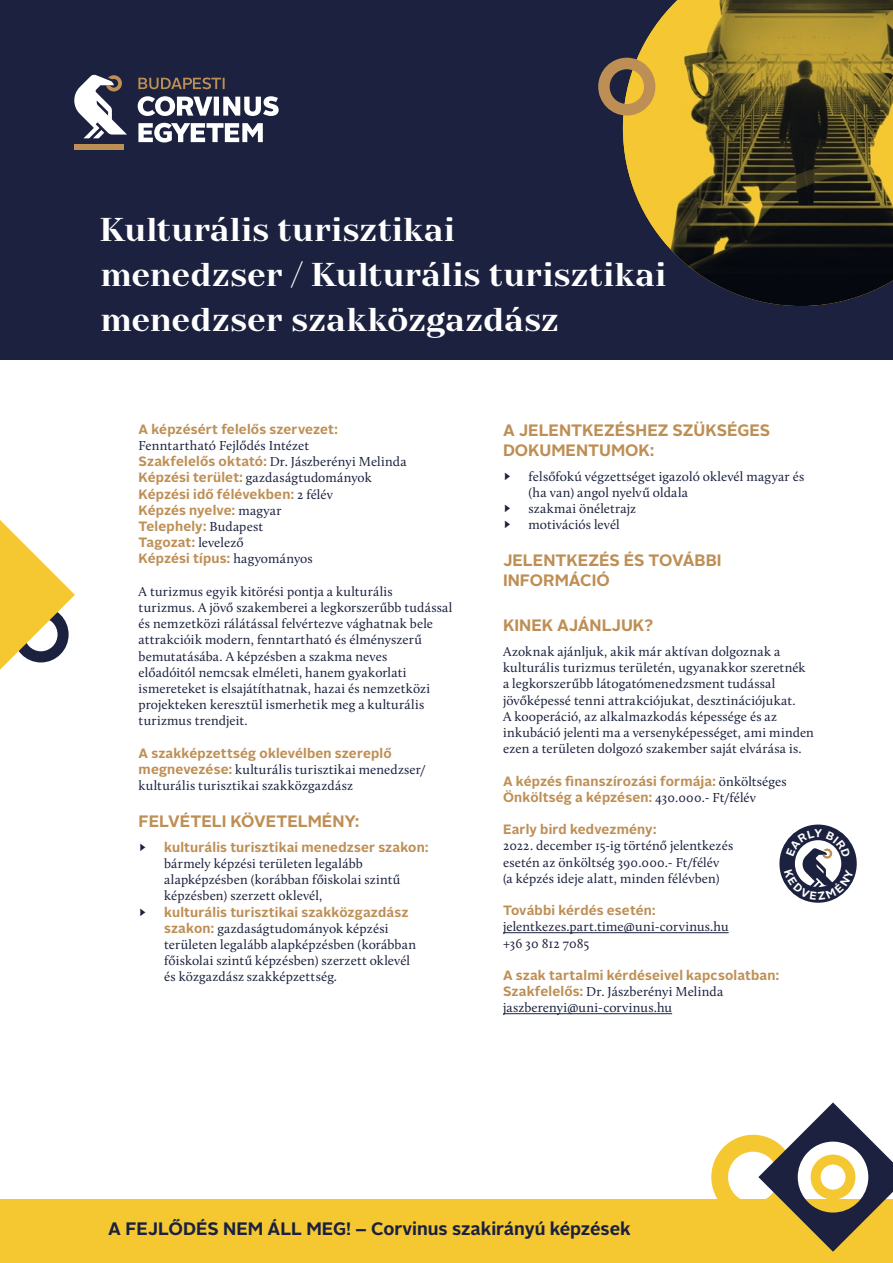
<style>
.page{position:relative;width:893px;height:1263px;background:#fff}
.page>*{position:absolute;margin:0;border:0;box-sizing:border-box;transform-origin:0 0}
.t1{font:700 33px/45px "TT Nooks";letter-spacing:-.01em;color:#fff}
.t2{font:700 18px "Alright Sans";color:#1b213e}
.t3{font:700 16.5px/19.8px "Alright Sans";color:#be8f55}
.t4{font:13.5px/16.2px "Calluna";letter-spacing:.01em;color:#1b213e}
.t5{font:700 13.5px/16.2px "Alright Sans";letter-spacing:.01em;color:#be8f55}
.s1{font-family:"Alright Sans";font-weight:700;color:#be8f55}
.s2{font-family:"Calluna";font-weight:400;color:#1b213e}
</style>
<div class="page">
<div style="left:0;top:1199px;width:893px;height:64px;background:#f5c832"></div>
<svg style="left:711px;top:1102px;width:182px;height:150px"></svg>
<svg style="left:0;top:520px;width:75px;height:150px"></svg>
<hr style="left:503px;top:932px;width:226px;height:1px;background:#1b213e">
<hr style="left:503px;top:1013px;width:169px;height:1px;background:#1b213e">
<div style="left:0;top:0;width:893px;height:359px;background:#1b213e"></div>
<svg style="left:138px;top:78px;width:87px;height:11px"></svg>
<svg style="left:138px;top:96px;width:141px;height:20px"></svg>
<svg style="left:138px;top:123px;width:125px;height:19px"></svg>
<svg style="left:74px;top:74px;width:53px;height:64px"></svg>
<div style="left:74px;top:144px;width:49px;height:6px;background:#be8f55"></div>
<img style="left:623px;top:0;width:270px;height:306px">
<svg style="left:598px;top:58px;width:57px;height:58px"></svg>
<svg style="left:779px;top:824px;width:78px;height:79px"></svg>
<h1 class="t1" style="left:100px;top:208px;width:568px">Kulturális turisztikai<br>menedzser / Kulturális turisztikai menedzser szakközgazdász</h1>
<p class="t5" style="left:139px;top:421px;width:201px">A képzésért felelős szervezet:</p>
<p class="t4" style="left:139px;top:437px;width:270px">Fenntartható Fejlődés Intézet<br><span class="s1">Szakfelelős oktató:</span> Dr. Jászberényi Melinda<br><span class="s1">Képzési terület:</span> gazdaságtudományok</p>
<p class="t5" style="left:139px;top:486px;width:196px">Képzési idő félévekben: <span class="s2">2 félév<br></span>Képzés nyelve: <span class="s2">magyar<br></span>Telephely: <span class="s2">Budapest<br></span>Tagozat: <span class="s2">levelező<br></span>Képzési típus: <span class="s2">hagyományos</span></p>
<p class="t4" style="left:139px;top:583px;width:315px">A turizmus egyik kitörési pontja a kulturális turizmus. A jövő szakemberei a legkorszerűbb tudással és nemzetközi rálátással felvértezve vághatnak bele attrakcióik modern, fenntartható és élményszerű bemutatásába. A képzésben a szakma neves<br>előadóitól nemcsak elméleti, hanem gyakorlati ismereteket is elsajátíthatnak, hazai és nemzetközi projekteken keresztül ismerhetik meg a kulturális turizmus trendjeit.</p>
<p class="t5" style="left:139px;top:745px;width:255px">A szakképzettség oklevélben szereplő</p>
<p class="t4" style="left:139px;top:761px;width:288px"><span class="s1">megnevezése:</span> kulturális turisztikai menedzser/ kulturális turisztikai szakközgazdász</p>
<p class="t3" style="left:139px;top:811px;width:222px">FELVÉTELI KÖVETELMÉNY:</p>
<p class="t4" style="left:139px;top:839px;width:10px">►</p>
<p class="t5" style="left:164px;top:839px;width:266px">kulturális turisztikai menedzser szakon:</p>
<p class="t4" style="left:164px;top:855px;width:238px">bármely képzési területen legalább alapképzésben (korábban főiskolai szintű képzésben) szerzett oklevél,</p>
<p class="t4" style="left:139px;top:904px;width:10px">►</p>
<p class="t5" style="left:164px;top:904px;width:246px">kulturális turisztikai szakközgazdász</p>
<p class="t4" style="left:164px;top:920px;width:253px"><span class="s1">szakon:</span> gazdaságtudományok képzési területen legalább alapképzésben (korábban főiskolai szintű képzésben) szerzett oklevél és közgazdász szakképzettség.</p>
<p class="t3" style="left:503px;top:421px;width:269px">A JELENTKEZÉSHEZ SZÜKSÉGES<br>DOKUMENTUMOK:</p>
<p class="t4" style="left:503px;top:468px;width:10px">►</p>
<p class="t4" style="left:529px;top:468px;width:277px">felsőfokú végzettséget igazoló oklevél magyar és (ha van) angol nyelvű oldala</p>
<p class="t4" style="left:503px;top:500px;width:10px">►</p>
<p class="t4" style="left:529px;top:500px;width:109px">szakmai önéletrajz</p>
<p class="t4" style="left:503px;top:516px;width:10px">►</p>
<p class="t4" style="left:529px;top:516px;width:93px">motivációs levél</p>
<p class="t3" style="left:503px;top:550px;width:220px">JELENTKEZÉS ÉS TOVÁBBI<br>INFORMÁCIÓ</p>
<p class="t3" style="left:503px;top:616px;width:152px">KINEK AJÁNLJUK?</p>
<p class="t4" style="left:503px;top:643px;width:312px">Azoknak ajánljuk, akik már aktívan dolgoznak a kulturális turizmus területén, ugyanakkor szeretnék a legkorszerűbb látogatómenedzsment tudással jövőképessé tenni attrakciójukat, desztinációjukat.<br>A kooperáció, az alkalmazkodás képessége és az inkubáció jelenti ma a versenyképességet, ami minden ezen a területen dolgozó szakember saját elvárása is.</p>
<p class="t5" style="left:503px;top:773px;width:285px">A képzés finanszírozási formája: <span class="s2">önköltséges<br></span>Önköltség a képzésen: <span class="s2">430.000.- Ft/félév</span></p>
<p class="t5" style="left:503px;top:821px;width:155px">Early bird kedvezmény:</p>
<p class="t4" style="left:503px;top:837px;width:232px">2022. december 15-ig történő jelentkezés esetén az önköltség 390.000.- Ft/félév<br>(a képzés ideje alatt, minden félévben)</p>
<p class="t5" style="left:503px;top:902px;width:154px">További kérdés esetén:</p>
<p class="t4" style="left:503px;top:918px;width:227px">jelentkezes.part.time@uni-corvinus.hu +36 30 812 7085</p>
<p class="t5" style="left:503px;top:967px;width:277px">A szak tartalmi kérdéseivel kapcsolatban:</p>
<p class="t4" style="left:503px;top:983px;width:222px"><span class="s1">Szakfelelős:</span> Dr. Jászberényi Melinda jaszberenyi@uni-corvinus.hu</p>
<h2 class="t2" style="left:108px;top:1216px;width:524px">A FEJLŐDÉS NEM ÁLL MEG! – Corvinus szakirányú képzések</h2>
</div>
